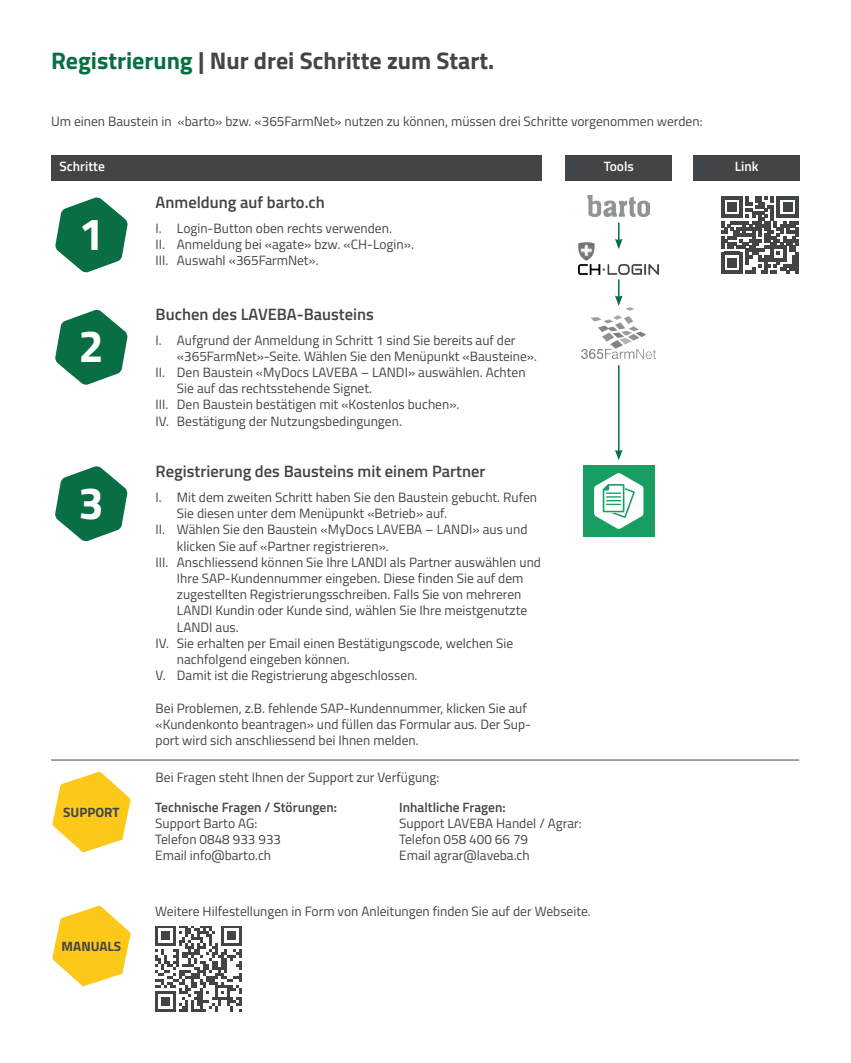
<style>
.page{position:relative;width:851px;height:1063px;background:#fff}
.page>*{position:absolute;margin:0;border:0;box-sizing:border-box;transform-origin:0 0}
.t1{font:700 45.3px "Titillium";color:#fff}
.t2{font:700 24px "Titillium";color:#414548}
.t3{font:600 16.5px "Titillium";color:#414548}
.t4{font:13.5px/16.2px "Titillium";color:#414548}
.t5{font:600 13.5px "Titillium";color:#414548}
.t6{font:600 13.5px "Titillium";color:#fff}
.t7{font:700 13.5px "Titillium";color:#414548}
.s1{color:#096e44}
</style>
<div class="page">
<hr style="left:850px;top:0;width:1px;height:1063px;background:#eae7e2">
<svg style="left:55px;top:197px;width:73px;height:76px"></svg>
<svg style="left:721px;top:196px;width:77px;height:78px"></svg>
<svg style="left:55px;top:309px;width:73px;height:76px"></svg>
<div style="left:583px;top:465px;width:71px;height:72px;background:#179e60"></div>
<svg style="left:594px;top:473px;width:49px;height:56px"></svg>
<div style="left:51px;top:155px;width:490px;height:26px;background:#414548"></div>
<div style="left:693px;top:155px;width:106px;height:26px;background:#414548"></div>
<svg style="left:55px;top:466px;width:73px;height:76px"></svg>
<img style="left:581px;top:308px;width:74px;height:50px">
<img style="left:587px;top:196px;width:62px;height:21px">
<img style="left:578px;top:242px;width:81px;height:33px">
<svg style="left:614px;top:223px;width:8px;height:26px"></svg>
<svg style="left:615px;top:279px;width:7px;height:27px"></svg>
<hr style="left:618px;top:365px;width:1px;height:87px;background:#096e44">
<svg style="left:615px;top:450px;width:7px;height:10px"></svg>
<svg style="left:52px;top:772px;width:79px;height:81px"></svg>
<svg style="left:156px;top:926px;width:85px;height:86px"></svg>
<div style="left:565px;top:155px;width:106px;height:26px;background:#414548"></div>
<svg style="left:52px;top:906px;width:79px;height:80px"></svg>
<hr style="left:51px;top:760px;width:748px;height:1px;background:#414548">
<p class="t2" style="left:51px;top:42px;width:445px"><span class="s1">Registrierung</span> | Nur drei Schritte zum Start.</p>
<p class="t4" style="left:51px;top:113px;width:653px">Um einen Baustein in «barto» bzw. «365FarmNet» nutzen zu können, müssen drei Schritte vorgenommen werden:</p>
<p class="t6" style="left:60px;top:156px;width:47px">Schritte</p>
<p class="t6" style="left:734px;top:156px;width:25px">Link</p>
<p class="t6" style="left:603px;top:156px;width:32px">Tools</p>
<p class="t1" style="left:79px;top:199px;width:27px">1</p>
<p class="t1" style="left:79px;top:312px;width:27px">2</p>
<p class="t1" style="left:78px;top:468px;width:27px">3</p>
<p class="t7" style="left:63px;top:802px;width:58px">SUPPORT</p>
<p class="t7" style="left:62px;top:936px;width:61px">MANUALS</p>
<p class="t3" style="left:156px;top:190px;width:171px">Anmeldung auf barto.ch</p>
<p class="t4" style="left:156px;top:219px;width:238px">I. Login-Button oben rechts verwenden.</p>
<p class="t4" style="left:156px;top:235px;width:260px">II. Anmeldung bei «agate» bzw. «CH-Login».</p>
<p class="t4" style="left:156px;top:252px;width:164px">III. Auswahl «365FarmNet».</p>
<p class="t3" style="left:156px;top:302px;width:220px">Buchen des LAVEBA-Bausteins</p>
<p class="t4" style="left:177px;top:331px;width:361px;text-indent:-21px">I. Aufgrund der Anmeldung in Schritt 1 sind Sie bereits auf der «365FarmNet»-Seite. Wählen Sie den Menüpunkt «Bausteine».</p>
<p class="t4" style="left:177px;top:364px;width:350px;text-indent:-21px">II. Den Baustein «MyDocs LAVEBA – LANDI» auswählen. Achten<br>Sie auf das rechtsstehende Signet.</p>
<p class="t4" style="left:156px;top:396px;width:305px">III. Den Baustein bestätigen mit «Kostenlos buchen».</p>
<p class="t4" style="left:156px;top:412px;width:248px">IV. Bestätigung der Nutzungsbedingungen.</p>
<p class="t3" style="left:156px;top:459px;width:331px">Registrierung des Bausteins mit einem Partner</p>
<p class="t4" style="left:177px;top:488px;width:361px;text-indent:-21px">I. Mit dem zweiten Schritt haben Sie den Baustein gebucht. Rufen<br>Sie diesen unter dem Menüpunkt «Betrieb» auf.</p>
<p class="t4" style="left:177px;top:521px;width:352px;text-indent:-21px">II. Wählen Sie den Baustein «MyDocs LAVEBA – LANDI» aus und klicken Sie auf «Partner registrieren».</p>
<p class="t4" style="left:177px;top:553px;width:365px;text-indent:-21px">III. Anschliessend können Sie Ihre LANDI als Partner auswählen und Ihre SAP-Kundennummer eingeben. Diese finden Sie auf dem zugestellten Registrierungsschreiben. Falls Sie von mehreren LANDI Kundin oder Kunde sind, wählen Sie Ihre meistgenutzte LANDI aus.</p>
<p class="t4" style="left:177px;top:634px;width:338px;text-indent:-21px">IV. Sie erhalten per Email einen Bestätigungscode, welchen Sie nachfolgend eingeben können.</p>
<p class="t4" style="left:156px;top:667px;width:263px">V. Damit ist die Registrierung abgeschlossen.</p>
<p class="t4" style="left:156px;top:699px;width:377px">Bei Problemen, z.B. fehlende SAP-Kundennummer, klicken Sie auf «Kundenkonto beantragen» und füllen das Formular aus. Der Sup&shy;port wird sich anschliessend bei Ihnen melden.</p>
<p class="t4" style="left:156px;top:768px;width:285px">Bei Fragen steht Ihnen der Support zur Verfügung:</p>
<p class="t5" style="left:155px;top:797px;width:183px">Technische Fragen / Störungen:</p>
<p class="t4" style="left:155px;top:814px;width:103px">Support Barto AG:</p>
<p class="t4" style="left:155px;top:831px;width:127px">Telefon 0848 933 933</p>
<p class="t4" style="left:155px;top:847px;width:117px">Email info@barto.ch</p>
<p class="t5" style="left:399px;top:797px;width:108px">Inhaltliche Fragen:</p>
<p class="t4" style="left:399px;top:814px;width:184px">Support LAVEBA Handel / Agrar:</p>
<p class="t4" style="left:399px;top:831px;width:130px">Telefon 058 400 66 79</p>
<p class="t4" style="left:399px;top:847px;width:132px">Email agrar@laveba.ch</p>
<p class="t4" style="left:155px;top:902px;width:437px">Weitere Hilfestellungen in Form von Anleitungen finden Sie auf der Webseite.</p>
</div>
